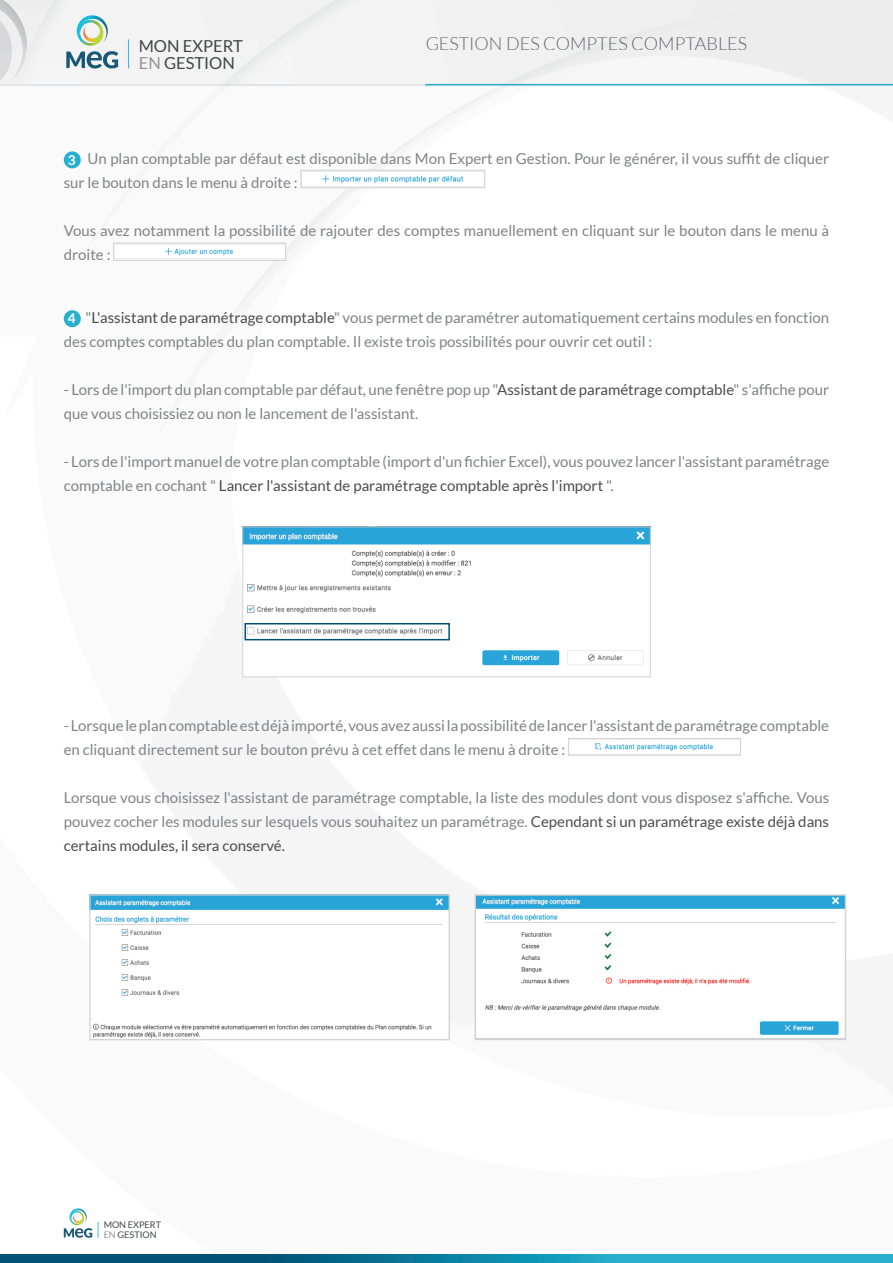
<style>
.page{position:relative;width:893px;height:1263px;background:#fff}
.page>*{position:absolute;margin:0;border:0;box-sizing:border-box;transform-origin:0 0}
.t1{font:300 18px "Lato";color:#6c6d70}
.t2{font:16.5px "Lato";color:#424545}
.t3{font:15px/24px "Lato";color:#808285}
.t4{font:700 13.5px "Lato";color:#fff}
.t5{font:9.15px/9.3px "Lato";color:#424545}
.s1{color:#919293}
.s2{color:#4b4c4d}
</style>
<div class="page">
<div style="left:0;top:0;width:893px;height:85px;background:#f2f3f4"></div>
<hr style="left:0;top:85px;width:893px;height:1px;background:#a8a9ad">
<svg style="left:64px;top:1208px;width:28px;height:30px"></svg>
<svg style="left:98px;top:1222px;width:1px;height:16px"></svg>
<svg style="left:0;top:1254px;width:893px;height:9px;background:#1180a0"></svg>
<hr style="left:425px;top:84px;width:468px;height:1px;background:#28afcd">
<svg style="left:0;top:0;width:27px;height:86px"></svg>
<svg style="left:66px;top:15px;width:52px;height:53px"></svg>
<hr style="left:128px;top:39px;width:1px;height:30px;background:#45b5e7">
<div style="left:64px;top:151px;width:17px;height:17px;background:#28afcd;border-radius:50%"></div>
<img style="left:322px;top:175px;width:142px;height:9px">
<div style="left:301px;top:170px;width:184px;height:18px;border:1px solid #d1d2d4"></div>
<img style="left:115px;top:247px;width:169px;height:12px">
<div style="left:113px;top:243px;width:173px;height:18px;border:1px solid #d1d2d4"></div>
<div style="left:64px;top:310px;width:17px;height:17px;background:#28afcd;border-radius:50%"></div>
<img style="left:244px;top:528px;width:405px;height:138px">
<div style="left:242px;top:526px;width:409px;height:151px;border:1px solid #d1d2d4"></div>
<div style="left:244px;top:623px;width:206px;height:17px;border:2px solid #005274"></div>
<img style="left:91px;top:896px;width:357px;height:142px">
<div style="left:89px;top:894px;width:361px;height:146px;border:1px solid #d1d2d4"></div>
<img style="left:595px;top:742px;width:118px;height:9px">
<div style="left:568px;top:738px;width:173px;height:17px;border:1px solid #d1d2d4"></div>
<img style="left:477px;top:896px;width:367px;height:139px">
<div style="left:475px;top:894px;width:371px;height:146px;border:1px solid #d1d2d4"></div>
<img style="left:598px;top:928px;width:226px;height:46px">
<p class="t2" style="left:139px;top:37px;width:106px">MON EXPERT</p>
<p class="t1" style="left:425px;top:34px;width:324px">GESTION DES COMPTES COMPTABLES</p>
<p class="t2" style="left:139px;top:53px;width:98px"><span class="s1">EN</span> GESTION</p>
<p class="t3" style="left:64px;top:147px;width:767px;text-indent:24px">Un plan comptable par défaut est disponible dans Mon Expert en Gestion. Pour le générer, il vous suffit de cliquer sur le bouton dans le menu à droite :</p>
<p class="t3" style="left:64px;top:219px;width:767px">Vous avez notamment la possibilité de rajouter des comptes manuellement en cliquant sur le bouton dans le menu à droite :</p>
<p class="t4" style="left:68px;top:152px;width:9px">3</p>
<p class="t3" style="left:64px;top:305px;width:767px;text-indent:22px">"<span class="s2">L'assistant de paramétrage comptable</span>" vous permet de paramétrer automatiquement certains modules en fonction des comptes comptables du plan comptable. Il existe trois possibilités pour ouvrir cet outil :</p>
<p class="t3" style="left:64px;top:377px;width:767px">- Lors de l'import du plan comptable par défaut, une fenêtre pop up "<span class="s2">Assistant de paramétrage comptable</span>" s'affiche pour que vous choisissiez ou non le lancement de l'assistant.</p>
<p class="t3" style="left:64px;top:449px;width:767px">- Lors de l'import manuel de votre plan comptable (import d'un fichier Excel), vous pouvez lancer l'assistant paramétrage comptable en cochant " <span class="s2">Lancer l'assistant de paramétrage comptable après l'import</span> ".</p>
<p class="t4" style="left:68px;top:311px;width:9px">4</p>
<p class="t3" style="left:64px;top:713px;width:767px">- Lorsque le plan comptable est déjà importé, vous avez aussi la possibilité de lancer l'assistant de paramétrage comptable en cliquant directement sur le bouton prévu à cet effet dans le menu à droite :</p>
<p class="t3" style="left:64px;top:785px;width:767px;text-align:justify">Lorsque vous choisissez l'assistant de paramétrage comptable, la liste des modules dont vous disposez s'affiche. Vous pouvez cocher les modules sur lesquels vous souhaitez un paramétrage. <span class="s2">Cependant si un paramétrage existe déjà dans certains modules, il sera conservé.</span></p>
<p class="t5" style="left:104px;top:1220px;width:59px">MON EXPERT<br><span class="s1">EN</span> GESTION</p>
</div>
